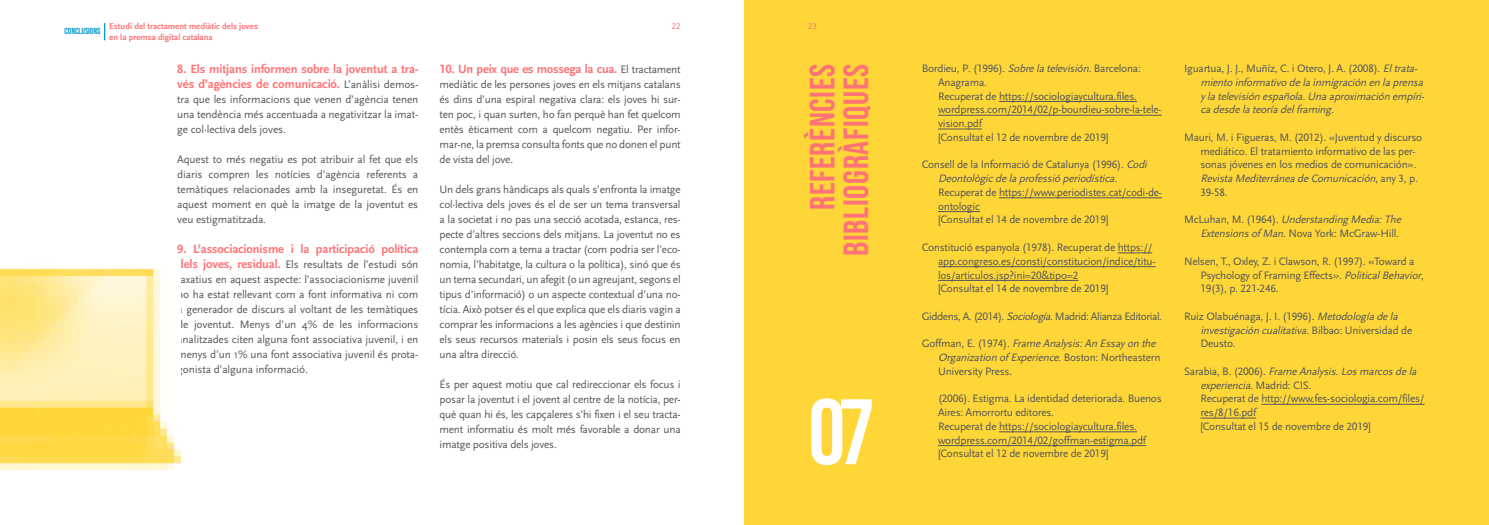
<style>
.page{position:relative;width:1489px;height:525px;background:#fff}
.page>*{position:absolute;margin:0;border:0;box-sizing:border-box;transform-origin:0 0}
.t1{font:92.62px "Bebas Neue";color:#fff}
.t2{font:35px/33.8px "Bebas Neue";letter-spacing:.02em;color:#ff7276;text-align:right}
.t3{font:12.5px/15px "Scala Sans Bold LF";letter-spacing:-.01em;color:#ff7276}
.t4{font:11.25px/15px "Scala Sans";letter-spacing:-.015em;color:#53575a;text-align:justify}
.t5{font:11.25px/13.8px "Scala Sans Regular LF";letter-spacing:-.02em;color:#53575a}
.t6{font:italic 11.25px/13.8px "Scala Sans Regular LF";color:#53575a}
.t7{font:11.25px "Scala Sans Regular LF";letter-spacing:-.04em;color:#53575a}
.t8{font:8.75px/10.5px "Scala Sans Bold LF";color:#ff7276}
.t9{font:8.75px "Bebas Neue";color:#0097ce}
.t10{font:8.75px "Scala Sans Regular LF";color:#ff7276}
.s1{font-family:"Scala Sans";font-size:11.25px;color:#53575a}
.s2{font-family:"Scala Sans Bold LF";font-size:12.5px;color:#ff7276}
.s3{font-style:normal}
.s4{font-style:italic}
</style>
<div class="page">
<svg style="left:104px;top:23px;width:1px;height:17px"></svg>
<div style="left:744px;top:0;width:744px;height:524px;background:#ffd637"></div>
<hr style="left:998px;top:101px;width:138px;height:1px;background:#53575a">
<hr style="left:938px;top:115px;width:223px;height:1px;background:#53575a">
<hr style="left:938px;top:129px;width:43px;height:1px;background:#53575a">
<hr style="left:998px;top:197px;width:163px;height:1px;background:#53575a">
<hr style="left:938px;top:211px;width:41px;height:1px;background:#53575a">
<hr style="left:1117px;top:252px;width:35px;height:1px;background:#53575a">
<hr style="left:938px;top:266px;width:217px;height:1px;background:#53575a">
<hr style="left:938px;top:280px;width:140px;height:1px;background:#53575a">
<hr style="left:998px;top:431px;width:138px;height:1px;background:#53575a">
<hr style="left:938px;top:445px;width:207px;height:1px;background:#53575a">
<hr style="left:1261px;top:404px;width:163px;height:1px;background:#53575a">
<hr style="left:1200px;top:417px;width:56px;height:1px;background:#53575a">
<img style="left:0;top:268px;width:181px;height:201px">
<p class="t9" style="left:64px;top:26px;width:37px">CONCLUSIONS</p>
<p class="t8" style="left:109px;top:22px;width:150px">Estudi del tractament mediàtic dels joves en la premsa digital catalana</p>
<p class="t3" style="left:177px;top:62px;width:242px">8. Els mitjans informen sobre la joventut a tra&shy;vés d’agències de comunicació. <span class="s1">L’anàlisi demos-</span></p>
<p class="t4" style="left:177px;top:92px;width:242px">tra que les informacions que venen d’agència tenen una tendència més accentuada a negativitzar la imat&shy;ge col·lectiva dels joves.</p>
<p class="t4" style="left:177px;top:152px;width:242px">Aquest to més negatiu es pot atribuir al fet que els diaris compren les notícies d’agència referents a temàtiques relacionades amb la inseguretat. És en aquest moment en què la imatge de la joventut es veu estigmatitzada.</p>
<p class="t3" style="left:177px;top:242px;width:242px">9. L’associacionisme i la participació política</p>
<p class="t4" style="left:177px;top:257px;width:242px"><span class="s2">dels joves, residual.</span> Els resultats de l’estudi són taxatius en aquest aspecte: l’associacionisme juvenil no ha estat rellevant com a font informativa ni com a generador de discurs al voltant de les temàtiques de joventut. Menys d’un 4% de les informacions analitzades citen alguna font associativa juvenil, i en menys d’un 1% una font associativa juvenil és prota&shy;gonista d’alguna informació.</p>
<p class="t10" style="left:672px;top:22px;width:10px">22</p>
<p class="t10" style="left:808px;top:22px;width:10px">23</p>
<p class="t3" style="left:439px;top:62px;width:242px">10. Un peix que es mossega la cua. <span class="s1">El tractament</span></p>
<p class="t4" style="left:439px;top:77px;width:242px">mediàtic de les persones joves en els mitjans catalans és dins d’una espiral negativa clara: els joves hi sur&shy;ten poc, i quan surten, ho fan perquè han fet quelcom entès èticament com a quelcom negatiu. Per infor&shy;mar-ne, la premsa consulta fonts que no donen el punt de vista del jove.</p>
<p class="t4" style="left:439px;top:182px;width:242px">Un dels grans hàndicaps als quals s’enfronta la imatge col·lectiva dels joves és el de ser un tema transversal a la societat i no pas una secció acotada, estanca, res&shy;pecte d’altres seccions dels mitjans. La joventut no es contempla com a tema a tractar (com podria ser l’eco&shy;nomia, l’habitatge, la cultura o la política), sinó que és un tema secundari, un afegit (o un agreujant, segons el tipus d’informació) o un aspecte contextual d’una no&shy;tícia. Això potser és el que explica que els diaris vagin a comprar les informacions a les agències i que destinin els seus recursos materials i posin els seus focus en una altra direcció.</p>
<p class="t4" style="left:439px;top:377px;width:242px">És per aquest motiu que cal redireccionar els focus i posar la joventut i el jovent al centre de la notícia, per&shy;què quan hi és, les capçaleres s’hi fixen i el seu tracta&shy;ment informatiu és molt més favorable a donar una imatge positiva dels joves.</p>
<h2 class="t2" style="left:805px;top:256px;width:193px;rotate:-90deg">Referències bibliogràfiques</h2>
<p class="t6" style="left:1200px;top:62px;width:228px;text-indent:-16px"><span class="s3">Iguartua, J. J., Muñíz, C. i Otero, J. A. (2008).</span> Eltrata&shy;miento informativo delainmigración en laprensa y latelevisión española.Unaaproximación empíri&shy;cadesdelateoríadelframing.</p>
<p class="t5" style="left:938px;top:62px;width:225px;text-indent:-16px">Bordieu, P. (1996). <span class="s4">Sobrelatelevisión</span>. Barcelona:<br>Anagrama.<br>Recuperat de https://sociologiaycultura.files. wordpress.com/2014/02/p-bourdieu-sobre-la-tele&shy;vision.pdf<br>[Consultat el 12 de novembre de 2019]</p>
<p class="t6" style="left:938px;top:158px;width:213px;text-indent:-16px"><span class="s3">Consell de la Informació de Catalunya (1996).</span> Codi<br>Deontològicdelaprofessió periodística.</p>
<p class="t5" style="left:938px;top:185px;width:225px">Recuperat de https://www.periodistes.cat/codi-de&shy;ontologic<br>[Consultat el 14 de novembre de 2019]</p>
<p class="t5" style="left:938px;top:240px;width:219px;text-indent:-16px">Constitució espanyola (1978). Recuperat de https:// app.congreso.es/consti/constitucion/indice/titu&shy;los/articulos.jsp?ini=20&amp;tipo=2<br>[Consultat el 14 de novembre de 2019]</p>
<p class="t7" style="left:921px;top:310px;width:242px">Giddens, A. (2014). <span class="s4">Sociología</span>. Madrid: Alianza Editorial.</p>
<p class="t5" style="left:938px;top:337px;width:224px;text-indent:-16px">G o ffm a n , E . ( 1 9 7 4 ) . <span class="s4">FrameAnalysis:An Essay on the<br>Organization of Experience</span>. B o s t o n : N o rt h e a s t e r n<br>University Press.</p>
<p class="t5" style="left:938px;top:392px;width:225px">(2006). Estigma. La identidad deteriorada. Buenos Aires: Amorrortu editores.<br>Recuperat de https://sociologiaycultura.files. wordpress.com/2014/02/goffman-estigma.pdf</p>
<p class="t5" style="left:1200px;top:130px;width:223px;text-indent:-16px">Mauri, M. i Figueras, M. (2012). «Juventud y discurso mediático. El tratamiento informativo de las per&shy;sonas jóvenes en los medios de comunicación».<br><span class="s4">RevistaMediterráneadeComunicación</span>, a n y 3 , p .<br>39-58.</p>
<p class="t5" style="left:1200px;top:213px;width:205px;text-indent:-16px">M c L u h a n , M . ( 1 9 6 4 ) . <span class="s4">Understanding Media:The<br>Extensionsof Man</span>. Nova York: McGraw-Hill.</p>
<p class="t5" style="left:1200px;top:254px;width:225px;text-indent:-16px">Nelsen, T., Oxley, Z. i Clawson, R. (1997). «Toward a<br>Psychology of Framing Effects». <span class="s4">PoliticalBehavior</span>,<br>19(3), p. 221-246.</p>
<p class="t5" style="left:1200px;top:309px;width:213px;text-indent:-16px">Ruiz Olabuénaga, J. I. (1996). <span class="s4">Metodologíadela investigación cualitativa</span>. B i l b a o : U n i v e r s i d a d d e<br>Deusto.</p>
<p class="t5" style="left:1200px;top:364px;width:226px;text-indent:-16px">S a ra b i a , B . (2 00 6) . <span class="s4">FrameAnalysis.Losmarcosdela experiencia</span>. M a d r i d : C I S .<br>Recuperat de http://www.fes-sociologia.com/files/ res/8/16.pdf<br>[Consultat el 15 de novembre de 2019]</p>
<h1 class="t1" style="left:808px;top:379px;width:68px">07</h1>
<p class="t5" style="left:938px;top:447px;width:172px">[Consultat el 12 de novembre de 2019]</p>
</div>
